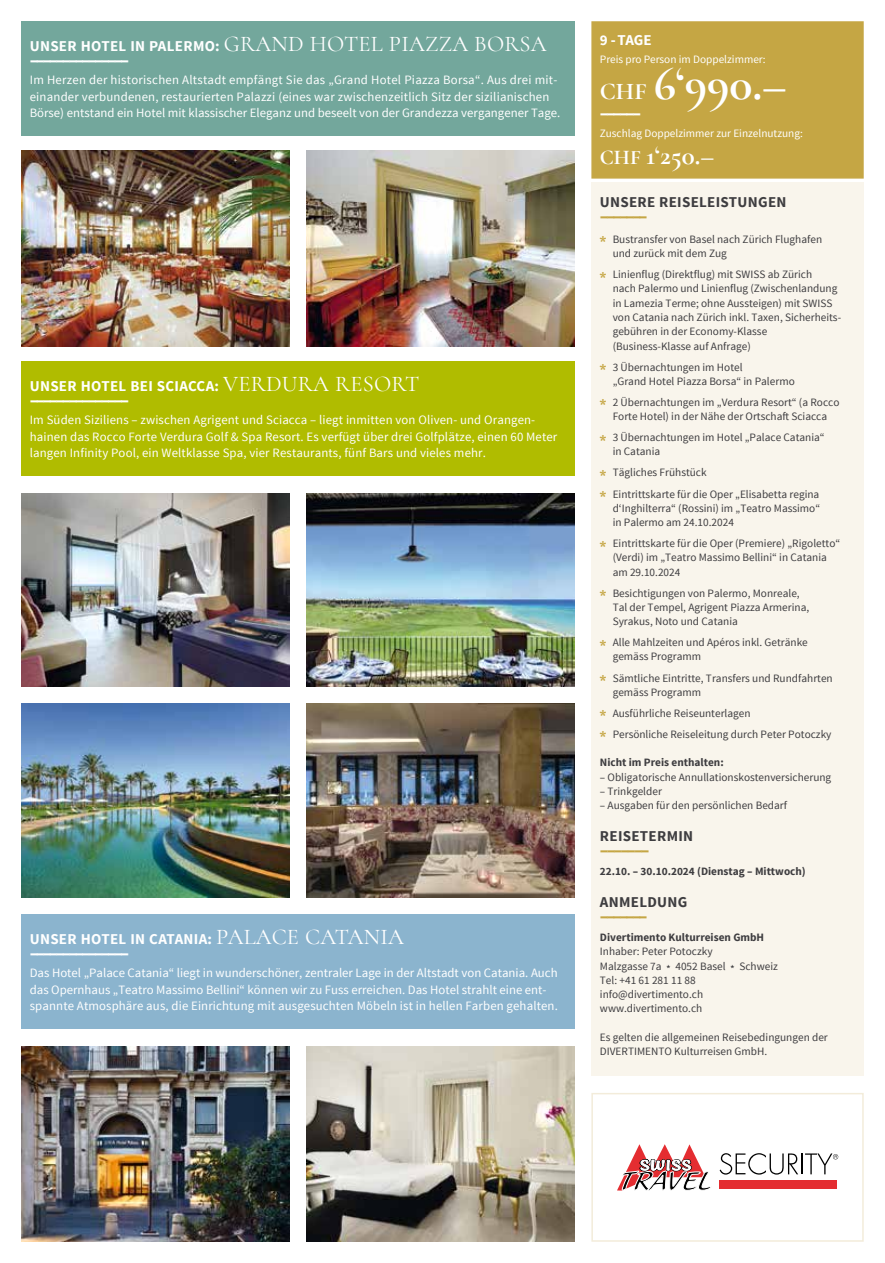
<style>
.page{position:relative;width:885px;height:1263px;background:#fff}
.page>*{position:absolute;margin:0;border:0;box-sizing:border-box;transform-origin:0 0}
.t1{font:700 48px "Cormorant";color:#fff}
.t2{font:700 27px "Cormorant";color:#fff}
.t3{font:22.5px "Cormorant";letter-spacing:.01em;color:#fff}
.t4{font:900 18px "Source Sans Pro";color:#fff}
.t5{font:900 18px "Source Sans Pro";color:#c5a644}
.t6{font:700 15px "Source Sans Pro";letter-spacing:.02em;color:#fff}
.t7{font:700 15px "Source Sans Pro";letter-spacing:.02em;color:#3e3d40}
.t8{font:12.75px/16.5px "Source Sans Pro";letter-spacing:.01em;color:#fff}
.t9{font:11.25px/14.2px "Source Sans Pro";color:#3e3d40}
.t10{font:700 11.25px "Source Sans Pro";color:#3e3d40}
.t11{font:11.25px "Source Sans Pro";color:#fff}
.s1{font-family:"Source Sans Pro";font-weight:700;font-size:15px}
.s2{font-family:"Cormorant";font-weight:400;font-size:22.5px}
.s3{font-size:24px}
.s4{font-size:21px}
.s5{font-family:"Source Serif Pro";font-weight:700;font-size:15px;color:#c5a644}
</style>
<div class="page">
<div style="left:591px;top:183px;width:272px;height:893px;background:#f9f5ec"></div>
<div style="left:591px;top:21px;width:272px;height:158px;background:#c5a644;border:2px solid #c5a644"></div>
<svg style="left:719px;top:1180px;width:117px;height:9px"></svg>
<svg style="left:617px;top:1144px;width:94px;height:47px"></svg>
<svg style="left:719px;top:1153px;width:119px;height:21px"></svg>
<div style="left:591px;top:1093px;width:272px;height:149px;border:2px solid #f3ecda"></div>
<img style="left:21px;top:493px;width:268px;height:194px">
<img style="left:21px;top:151px;width:268px;height:196px">
<img style="left:21px;top:1046px;width:268px;height:196px">
<img style="left:21px;top:704px;width:268px;height:193px">
<img style="left:306px;top:493px;width:268px;height:194px">
<img style="left:306px;top:151px;width:268px;height:196px">
<img style="left:306px;top:1046px;width:268px;height:196px">
<img style="left:306px;top:704px;width:268px;height:193px">
<div style="left:21px;top:361px;width:553px;height:115px;background:#b0bc00"></div>
<div style="left:21px;top:21px;width:553px;height:115px;background:#73a79c"></div>
<div style="left:21px;top:914px;width:553px;height:115px;background:#8bb4ce"></div>
<h3 class="t3" style="left:30px;top:30px;width:518px"><span class="s1">UNSER HOTEL IN PALERMO:</span> GRAND HOTEL PIAZZA BORSA</h3>
<h3 class="t4" style="left:30px;top:48px;width:101px">–––––––––––––––</h3>
<p class="t8" style="left:30px;top:72px;width:532px">Im Herzen der historischen Altstadt empfängt Sie das „Grand Hotel Piazza Borsa“. Aus drei mit&shy;einander verbundenen, restaurierten Palazzi (eines war zwischenzeitlich Sitz der sizilianischen<br>Börse) entstand ein Hotel mit klassischer Eleganz und beseelt von der Grandezza vergangener Tage.</p>
<h3 class="t6" style="left:30px;top:376px;width:391px">UNSER HOTEL BEI SCIACCA: <span class="s2">VERDURA RESORT</span></h3>
<h3 class="t4" style="left:30px;top:388px;width:101px">–––––––––––––––</h3>
<p class="t8" style="left:30px;top:412px;width:529px">Im Süden Siziliens – zwischen Agrigent und Sciacca – liegt inmitten von Oliven- und Orangen&shy;hainen das Rocco Forte Verdura Golf &amp; Spa Resort. Es verfügt über drei Golfplätze, einen 60 Meter langen Infinity Pool, ein Weltklasse Spa, vier Restaurants, fünf Bars und vieles mehr.</p>
<h3 class="t6" style="left:30px;top:929px;width:375px">UNSER HOTEL IN CATANIA: <span class="s2">PALACE CATANIA</span></h3>
<h3 class="t4" style="left:30px;top:941px;width:101px">–––––––––––––––</h3>
<p class="t8" style="left:30px;top:965px;width:529px">Das Hotel „Palace Catania“ liegt in wunderschöner, zentraler Lage in der Altstadt von Catania. Auch das Opernhaus „Teatro Massimo Bellini“ können wir zu Fuss erreichen. Das Hotel strahlt eine ent&shy;spannte Atmosphäre aus, die Einrichtung mit ausgesuchten Möbeln ist in hellen Farben gehalten.</p>
<h3 class="t6" style="left:600px;top:31px;width:53px">9 -TAGE</h3>
<p class="t11" style="left:600px;top:53px;width:167px">Preis pro Person im Doppelzimmer:</p>
<h1 class="t1" style="left:600px;top:54px;width:188px"><span class="s3">CHF</span> 6‘990.–</h1>
<h3 class="t4" style="left:600px;top:101px;width:43px">––––––</h3>
<p class="t11" style="left:600px;top:126px;width:204px">Zuschlag Doppelzimmer zur Einzelnutzung:</p>
<h2 class="t2" style="left:600px;top:138px;width:116px"><span class="s4">CHF</span> 1‘250.–</h2>
<h3 class="t7" style="left:600px;top:192px;width:188px">UNSERE REISELEISTUNGEN</h3>
<h3 class="t5" style="left:600px;top:204px;width:49px">–––––––</h3>
<p class="t9" style="left:612px;top:232px;width:211px;text-indent:-13px"><span class="s5">*</span> Bustransfer von Basel nach Zürich Flughafen und zurück mit dem Zug</p>
<p class="t9" style="left:612px;top:268px;width:230px;text-indent:-13px"><span class="s5">*</span> Linienflug (Direktflug) mit SWISS ab Zürich<br>nach Palermo und Linienflug (Zwischenlandung in Lamezia Terme; ohne Aussteigen) mit SWISS von Catania nach Zürich inkl. Taxen, Sicherheits&shy;gebühren in der Economy-Klasse (Business-Klasse auf Anfrage)</p>
<p class="t9" style="left:612px;top:360px;width:183px;text-indent:-13px"><span class="s5">*</span> 3 Übernachtungen im Hotel<br>„Grand Hotel Piazza Borsa“ in Palermo</p>
<p class="t9" style="left:600px;top:395px;width:241px;text-align:center"><span class="s5">*</span> 2 Übernachtungen im „Verdura Resort“ (a Rocco<br>Forte Hotel) in der Nähe der Ortschaft Sciacca</p>
<p class="t9" style="left:612px;top:430px;width:213px;text-indent:-13px"><span class="s5">*</span> 3 Übernachtungen im Hotel „Palace Catania“ in Catania</p>
<p class="t9" style="left:600px;top:462px;width:221px;line-height:21px"><span class="s5">*</span> Tägliches Frühstück<br><span class="s5">*</span> Eintrittskarte für die Oper „Elisabetta regina</p>
<p class="t9" style="left:612px;top:501px;width:209px">d‘Inghilterra“ (Rossini) im „Teatro Massimo“ in Palermo am 24.10.2024</p>
<p class="t9" style="left:612px;top:536px;width:229px;text-indent:-13px"><span class="s5">*</span> Eintrittskarte für die Oper (Premiere) „Rigoletto“ (Verdi) im „Teatro Massimo Bellini“ in Catania am 29.10.2024</p>
<p class="t9" style="left:612px;top:586px;width:198px;text-indent:-13px"><span class="s5">*</span> Besichtigungen von Palermo, Monreale,<br>Tal der Tempel, Agrigent Piazza Armerina,<br>Syrakus, Noto und Catania</p>
<p class="t9" style="left:612px;top:635px;width:197px;text-indent:-13px"><span class="s5">*</span> Alle Mahlzeiten und Apéros inkl. Getränke gemäss Programm</p>
<p class="t9" style="left:612px;top:671px;width:221px;text-indent:-13px"><span class="s5">*</span> Sämtliche Eintritte, Transfers und Rundfahrten gemäss Programm</p>
<p class="t9" style="left:600px;top:703px;width:233px;line-height:21px"><span class="s5">*</span> Ausführliche Reiseunterlagen<br><span class="s5">*</span> Persönliche Reiseleitung durch Peter Potoczky</p>
<p class="t10" style="left:600px;top:755px;width:125px">Nicht im Preis enthalten:</p>
<p class="t9" style="left:600px;top:770px;width:233px">– Obligatorische Annullationskostenversicherung</p>
<p class="t9" style="left:600px;top:784px;width:63px">– Trinkgelder</p>
<p class="t9" style="left:600px;top:798px;width:189px">– Ausgaben für den persönlichen Bedarf</p>
<h3 class="t7" style="left:600px;top:827px;width:95px">REISETERMIN</h3>
<h3 class="t5" style="left:600px;top:839px;width:51px">–––––––</h3>
<p class="t10" style="left:600px;top:864px;width:207px">22.10. – 30.10.2024 (Dienstag – Mittwoch)</p>
<h3 class="t7" style="left:600px;top:893px;width:89px">ANMELDUNG</h3>
<h3 class="t5" style="left:600px;top:905px;width:49px">–––––––</h3>
<p class="t10" style="left:600px;top:930px;width:166px">Divertimento Kulturreisen GmbH</p>
<p class="t9" style="left:600px;top:945px;width:179px">Inhaber: Peter Potoczky<br>Malzgasse 7a * 4052 Basel * Schweiz<br>Tel: +41 61 281 11 88 info@divertimento.ch www.divertimento.ch</p>
<p class="t9" style="left:600px;top:1030px;width:229px">Es gelten die allgemeinen Reisebedingungen der<br>DIVERTIMENTO Kulturreisen GmbH.</p>
</div>
